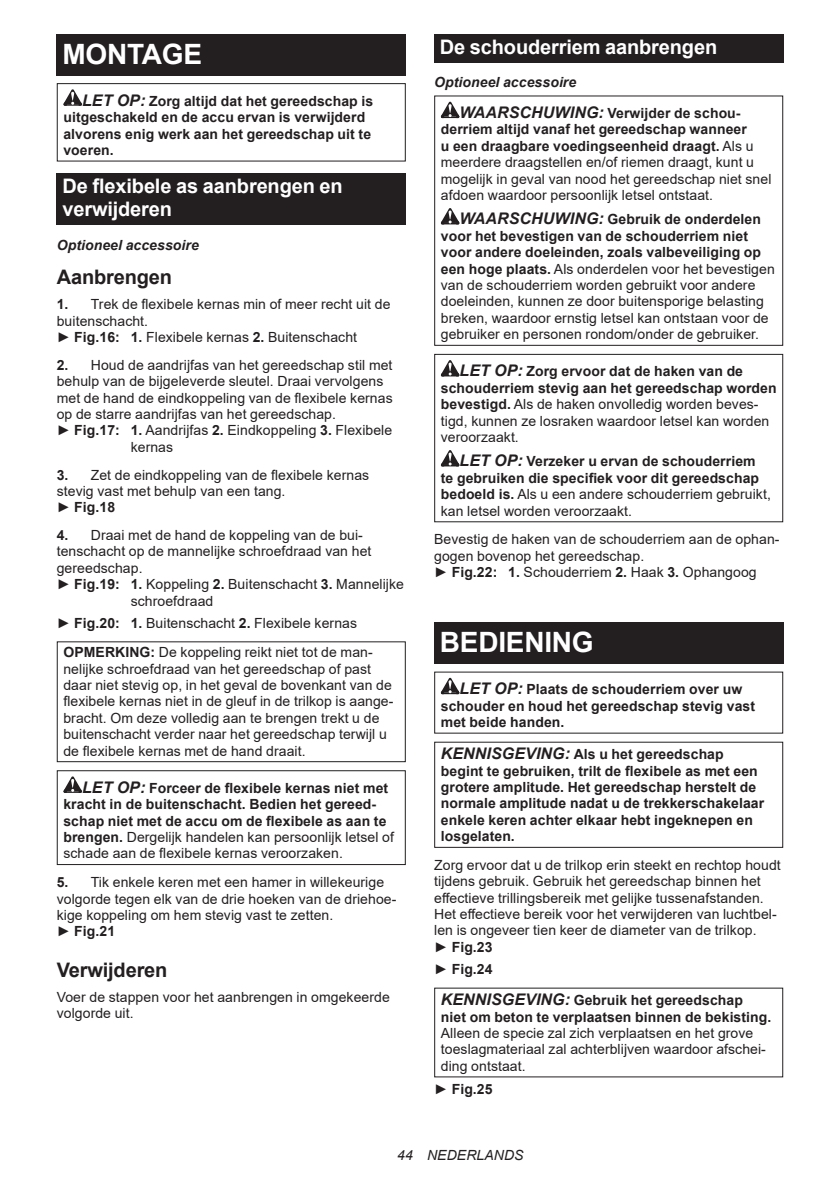
<style>
.page{position:relative;width:840px;height:1191px;background:#fff}
.page>*{position:absolute;margin:0;border:0;box-sizing:border-box;transform-origin:0 0}
.t1{font:700 28px "Arial";letter-spacing:-.01em;color:#fff}
.t2{font:700 20px/23.4px "Arial";letter-spacing:-.01em;color:#fff}
.t3{font:700 20px "Arial";letter-spacing:-.01em;color:#231f20}
.t4{font:14px/16.4px "Arial";letter-spacing:.005em;color:#231f20}
.t5{font:700 14px/16.4px "Arial";letter-spacing:.005em;color:#231f20}
.t6{font:italic 700 14px/30.6px "Arial";letter-spacing:.005em;color:#231f20}
.t7{font:italic 14px "Arial";letter-spacing:.005em;color:#231f20}
.s1{font-style:italic;font-size:16px}
.s2{font-weight:700}
.s3{font-weight:400}
.s4{font-size:16px}
.s5{font-style:normal}
.s6{font-weight:700;font-style:italic;font-size:16px}
</style>
<div class="page">
<div style="left:57px;top:34px;width:348px;height:41px;background:#231f20"></div>
<svg style="left:63px;top:89px;width:19px;height:17px"></svg>
<div style="left:57px;top:83px;width:348px;height:79px;border:1px solid #231f20"></div>
<div style="left:57px;top:173px;width:348px;height:52px;background:#231f20"></div>
<div style="left:57px;top:641px;width:348px;height:121px;border:1px solid #231f20"></div>
<svg style="left:63px;top:776px;width:19px;height:17px"></svg>
<div style="left:57px;top:770px;width:348px;height:95px;border:1px solid #231f20"></div>
<div style="left:434px;top:34px;width:348px;height:29px;background:#231f20"></div>
<svg style="left:440px;top:102px;width:19px;height:16px"></svg>
<svg style="left:440px;top:208px;width:19px;height:16px"></svg>
<div style="left:434px;top:95px;width:348px;height:251px;border:1px solid #231f20"></div>
<svg style="left:440px;top:360px;width:19px;height:16px"></svg>
<svg style="left:440px;top:450px;width:19px;height:16px"></svg>
<div style="left:434px;top:354px;width:348px;height:168px;border:1px solid #231f20"></div>
<div style="left:434px;top:622px;width:348px;height:41px;background:#231f20"></div>
<svg style="left:440px;top:678px;width:19px;height:16px"></svg>
<div style="left:434px;top:741px;width:348px;height:107px;border:1px solid #231f20"></div>
<h1 class="t1" style="left:62px;top:34px;width:141px">MONTAGE</h1>
<p class="t5" style="left:63px;top:93px;width:311px;text-indent:19px"><span class="s1">LET OP:</span> Zorg altijd dat het gereedschap is uitgeschakeld en de accu ervan is verwijderd alvorens enig werk aan het gereedschap uit te voeren.</p>
<h2 class="t2" style="left:62px;top:174px;width:282px">De flexibele as aanbrengen en verwijderen</h2>
<p class="t6" style="left:57px;top:230px;width:143px">Optioneel accessoire</p>
<h2 class="t3" style="left:57px;top:263px;width:117px">Aanbrengen</h2>
<p class="t4" style="left:57px;top:296px;width:335px"><span class="s2">1.</span> Trek de flexibele kernas min of meer recht uit de buitenschacht.<br>► <span class="s2">Fig.16: 1.</span> Flexibele kernas <span class="s2">2.</span> Buitenschacht</p>
<p class="t4" style="left:57px;top:357px;width:337px"><span class="s2">2.</span> Houd de aandrijfas van het gereedschap stil met</p>
<p class="t4" style="left:57px;top:373px;width:328px">behulp van de bijgeleverde sleutel. Draai vervolgens</p>
<p class="t4" style="left:57px;top:389px;width:337px">met de hand de eindkoppeling van de flexibele kernas</p>
<p class="t4" style="left:57px;top:406px;width:280px">op de starre aandrijfas van het gereedschap.</p>
<p class="t4" style="left:57px;top:422px;width:337px">► <span class="s2">Fig.17: 1.</span> Aandrijfas <span class="s2">2.</span> Eindkoppeling <span class="s2">3.</span> Flexibele</p>
<p class="t4" style="left:131px;top:438px;width:44px">kernas</p>
<p class="t4" style="left:57px;top:466px;width:314px"><span class="s2">3.</span> Zet de eindkoppeling van de flexibele kernas stevig vast met behulp van een tang.<br>► <span class="s2">Fig.18</span></p>
<p class="t4" style="left:57px;top:527px;width:307px"><span class="s2">4.</span> Draai met de hand de koppeling van de bui-</p>
<p class="t4" style="left:57px;top:543px;width:316px">tenschacht op de mannelijke schroefdraad van het</p>
<p class="t4" style="left:57px;top:559px;width:87px">gereedschap.</p>
<p class="t4" style="left:57px;top:576px;width:348px">► <span class="s2">Fig.19: 1.</span> Koppeling <span class="s2">2.</span> Buitenschacht <span class="s2">3.</span> Mannelijke</p>
<p class="t4" style="left:131px;top:592px;width:84px">schroefdraad</p>
<p class="t4" style="left:63px;top:608px;width:311px;line-height:29.6px;text-indent:-7px">► <span class="s2">Fig.20: 1.</span> Buitenschacht <span class="s2">2.</span> Flexibele kernas<br><span class="s2">OPMERKING:</span> De koppeling reikt niet tot de man-</p>
<p class="t4" style="left:63px;top:660px;width:331px">nelijke schroefdraad van het gereedschap of past daar niet stevig op, in het geval de bovenkant van de flexibele kernas niet in de gleuf in de trilkop is aange&shy;bracht. Om deze volledig aan te brengen trekt u de buitenschacht verder naar het gereedschap terwijl u de flexibele kernas met de hand draait.</p>
<p class="t5" style="left:63px;top:780px;width:332px;text-indent:19px"><span class="s1">LET OP:</span> Forceer de flexibele kernas niet met kracht in de buitenschacht. Bedien het gereed&shy;schap niet met de accu om de flexibele as aan te brengen. <span class="s3">Dergelijk handelen kan persoonlijk letsel of schade aan de flexibele kernas veroorzaken.</span></p>
<p class="t4" style="left:57px;top:874px;width:341px"><span class="s2">5.</span> Tik enkele keren met een hamer in willekeurige volgorde tegen elk van de drie hoeken van de driehoe&shy;kige koppeling om hem stevig vast te zetten.<br>► <span class="s2">Fig.21</span></p>
<h2 class="t3" style="left:57px;top:955px;width:112px">Verwijderen</h2>
<p class="t4" style="left:57px;top:988px;width:334px">Voer de stappen voor het aanbrengen in omgekeerde volgorde uit.</p>
<h2 class="t2" style="left:439px;top:36px;width:279px">De schouderriem aanbrengen</h2>
<p class="t6" style="left:459px;top:68px;width:282px;text-indent:-25px">Optioneel accessoire<br><span class="s4">WAARSCHUWING:</span> <span class="s5">Verwijder de schou-</span></p>
<p class="t4" style="left:440px;top:121px;width:332px"><span class="s2">derriem altijd vanaf het gereedschap wanneer<br>u een draagbare voedingseenheid draagt.</span> Als u meerdere draagstellen en/of riemen draagt, kunt u mogelijk in geval van nood het gereedschap niet snel afdoen waardoor persoonlijk letsel ontstaat.</p>
<p class="t4" style="left:440px;top:211px;width:335px;text-indent:19px"><span class="s6">WAARSCHUWING:</span> <span class="s2">Gebruik de onderdelen voor het bevestigen van de schouderriem niet voor andere doeleinden, zoals valbeveiliging op een hoge plaats.</span> Als onderdelen voor het bevestigen van de schouderriem worden gebruikt voor andere doeleinden, kunnen ze door buitensporige belasting breken, waardoor ernstig letsel kan ontstaan voor de gebruiker en personen rondom/onder de gebruiker.</p>
<p class="t4" style="left:440px;top:363px;width:337px;text-indent:19px"><span class="s6">LET OP:</span> <span class="s2">Zorg ervoor dat de haken van de schouderriem stevig aan het gereedschap worden bevestigd.</span> Als de haken onvolledig worden beves&shy;tigd, kunnen ze losraken waardoor letsel kan worden veroorzaakt.</p>
<p class="t5" style="left:440px;top:453px;width:331px;text-indent:19px"><span class="s1">LET OP:</span> Verzeker u ervan de schouderriem te gebruiken die specifiek voor dit gereedschap bedoeld is. <span class="s3">Als u een andere schouderriem gebruikt, kan letsel worden veroorzaakt.</span></p>
<p class="t4" style="left:434px;top:531px;width:346px">Bevestig de haken van de schouderriem aan de ophan&shy;gogen bovenop het gereedschap.<br>► <span class="s2">Fig.22: 1.</span> Schouderriem <span class="s2">2.</span> Haak <span class="s2">3.</span> Ophangoog</p>
<h1 class="t1" style="left:439px;top:622px;width:155px">BEDIENING</h1>
<p class="t5" style="left:440px;top:681px;width:315px;text-indent:19px"><span class="s1">LET OP:</span> Plaats de schouderriem over uw schouder en houd het gereedschap stevig vast met beide handen.</p>
<p class="t5" style="left:440px;top:746px;width:325px"><span class="s1">KENNISGEVING:</span> Als u het gereedschap begint te gebruiken, trilt de flexibele as met een grotere amplitude. Het gereedschap herstelt de normale amplitude nadat u de trekkerschakelaar enkele keren achter elkaar hebt ingeknepen en losgelaten.</p>
<p class="t4" style="left:434px;top:856px;width:348px">Zorg ervoor dat u de trilkop erin steekt en rechtop houdt tijdens gebruik. Gebruik het gereedschap binnen het effectieve trillingsbereik met gelijke tussenafstanden.<br>Het effectieve bereik voor het verwijderen van luchtbel&shy;len is ongeveer tien keer de diameter van de trilkop.<br>► <span class="s2">Fig.23</span></p>
<p class="t5" style="left:434px;top:961px;width:60px"><span class="s3">►</span> Fig.24</p>
<p class="t5" style="left:440px;top:992px;width:332px"><span class="s1">KENNISGEVING:</span> Gebruik het gereedschap niet om beton te verplaatsen binnen de bekisting.</p>
<p class="t4" style="left:440px;top:1024px;width:326px">Alleen de specie zal zich verplaatsen en het grove toeslagmateriaal zal achterblijven waardoor afschei&shy;ding ontstaat.</p>
<p class="t5" style="left:434px;top:1080px;width:60px"><span class="s3">►</span> Fig.25</p>
<p class="t7" style="left:397px;top:1146px;width:128px">44 NEDERLANDS</p>
</div>
